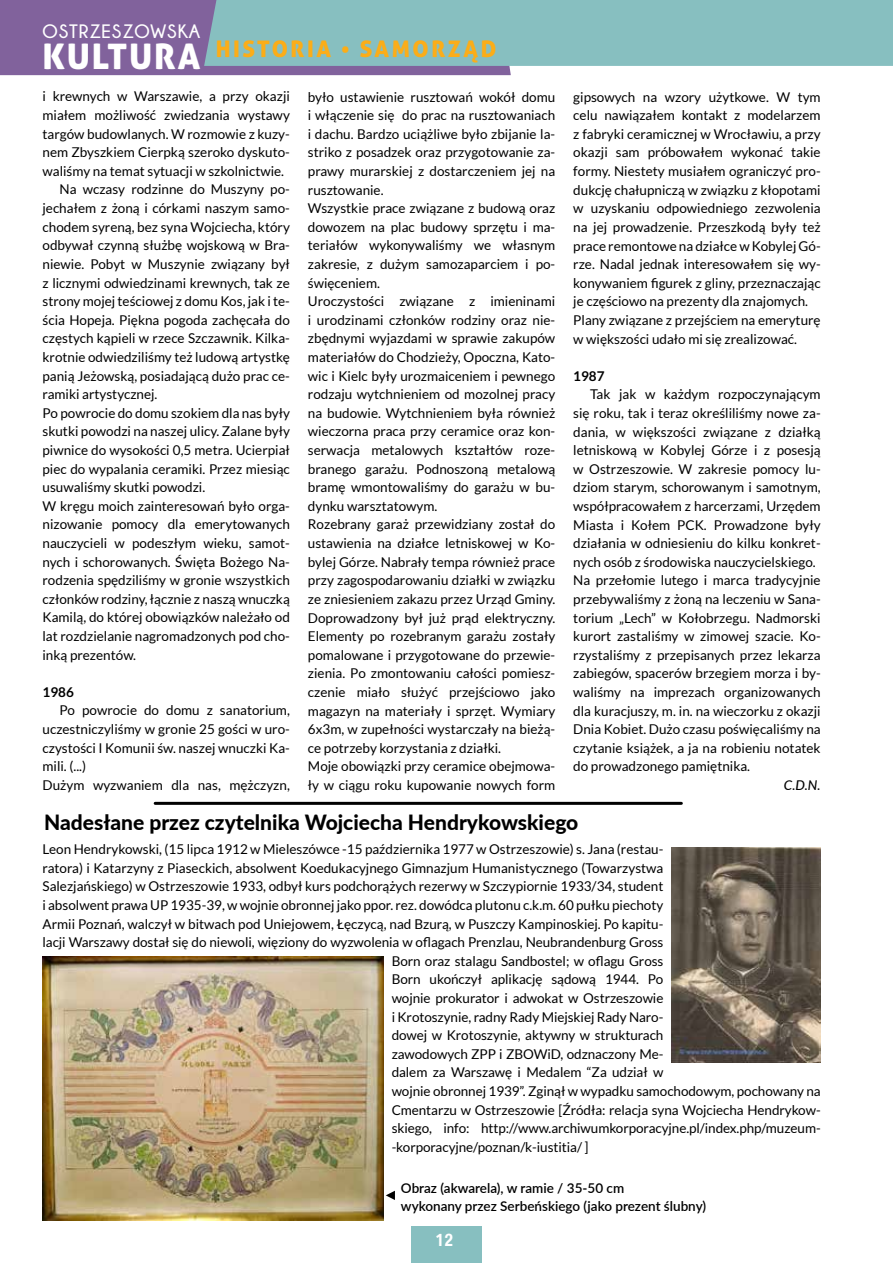
<style>
.page{position:relative;width:893px;height:1263px;background:#fff}
.page>*{position:absolute;margin:0;border:0;box-sizing:border-box;transform-origin:0 0}
.t1{font:22.8px "Aller Display";letter-spacing:.11em;color:#fbad18}
.t2{font:800 21px "Lato";color:#000}
.t3{font:700 19.35px "Champagne&Limousines";letter-spacing:.045em;color:#fff}
.t4{font:300 condensed 16.5px "BMW Type";color:#fff}
.t5{font:13.5px/18.6px "Lato";color:#000}
.t6{font:600 13.5px/18.6px "Lato";color:#000}
.t7{font:700 13.5px "Lato";color:#000}
.t8{font:italic 500 13.5px "Lato";color:#000}
.s1{font-size:35.25px;color:#fff}
.s2{font-family:"Bienvenue"}
</style>
<div class="page">
<div style="left:0;top:0;width:511px;height:75px;background:#81629c"></div>
<div style="left:204px;top:0;width:689px;height:66px;background:#87bfc0"></div>
<img style="left:672px;top:847px;width:149px;height:215px">
<img style="left:42px;top:956px;width:341px;height:264px">
<svg style="left:386px;top:1191px;width:9px;height:9px"></svg>
<hr style="left:155px;top:802px;width:526px;height:3px;background:#000">
<div style="left:411px;top:1226px;width:71px;height:37px;background:#87bfc0"></div>
<h3 class="t3" style="left:43px;top:21px;width:159px">OSTRZESZOWSKA</h3>
<h1 class="t1" style="left:43px;top:35px;width:455px"><span class="s1">KULTURA</span> HISTORIA <span class="s2">•</span> SAMORZĄD</h1>
<p class="t5" style="left:43px;top:87px;width:249px">i krewnych w Warszawie, a przy okazji</p>
<p class="t5" style="left:43px;top:106px;width:249px">miałem możliwość zwiedzania wystawy</p>
<p class="t5" style="left:43px;top:124px;width:249px">targów budowlanych. W rozmowie z kuzy-</p>
<p class="t5" style="left:43px;top:143px;width:249px">nem Zbyszkiem Cierpką szeroko dyskuto-</p>
<p class="t5" style="left:43px;top:162px;width:243px">waliśmy na temat sytuacji w szkolnictwie.</p>
<p class="t5" style="left:60px;top:180px;width:232px">Na wczasy rodzinne do Muszyny po-</p>
<p class="t5" style="left:43px;top:199px;width:249px">jechałem z żoną i córkami naszym samo-</p>
<p class="t5" style="left:43px;top:217px;width:249px">chodem syreną, bez syna Wojciecha, który</p>
<p class="t5" style="left:43px;top:236px;width:249px">odbywał czynną służbę wojskową w Bra-</p>
<p class="t5" style="left:43px;top:255px;width:249px">niewie. Pobyt w Muszynie związany był</p>
<p class="t5" style="left:43px;top:273px;width:249px">z licznymi odwiedzinami krewnych, tak ze</p>
<p class="t5" style="left:43px;top:292px;width:249px">strony mojej teściowej z domu Kos, jak i te-</p>
<p class="t5" style="left:43px;top:310px;width:249px">ścia Hopeja. Piękna pogoda zachęcała do</p>
<p class="t5" style="left:43px;top:329px;width:249px">częstych kąpieli w rzece Szczawnik. Kilka-</p>
<p class="t5" style="left:43px;top:348px;width:249px">krotnie odwiedziliśmy też ludową artystkę</p>
<p class="t5" style="left:43px;top:366px;width:249px">panią Jeżowską, posiadającą dużo prac ce-</p>
<p class="t5" style="left:43px;top:385px;width:116px">ramiki artystycznej.</p>
<p class="t5" style="left:43px;top:403px;width:249px">Po powrocie do domu szokiem dla nas były</p>
<p class="t5" style="left:43px;top:422px;width:249px">skutki powodzi na naszej ulicy. Zalane były</p>
<p class="t5" style="left:43px;top:441px;width:249px">piwnice do wysokości 0,5 metra. Ucierpiał</p>
<p class="t5" style="left:43px;top:459px;width:249px">piec do wypalania ceramiki. Przez miesiąc</p>
<p class="t5" style="left:43px;top:478px;width:164px">usuwaliśmy skutki powodzi.</p>
<p class="t5" style="left:43px;top:496px;width:249px">W kręgu moich zainteresowań było orga-</p>
<p class="t5" style="left:43px;top:515px;width:249px">nizowanie pomocy dla emerytowanych</p>
<p class="t5" style="left:43px;top:534px;width:249px">nauczycieli w podeszłym wieku, samot-</p>
<p class="t5" style="left:43px;top:552px;width:249px">nych i schorowanych. Święta Bożego Na-</p>
<p class="t5" style="left:43px;top:571px;width:249px">rodzenia spędziliśmy w gronie wszystkich</p>
<p class="t5" style="left:43px;top:589px;width:249px">członków rodziny, łącznie z naszą wnuczką</p>
<p class="t5" style="left:43px;top:608px;width:249px">Kamilą, do której obowiązków należało od</p>
<p class="t5" style="left:43px;top:627px;width:249px">lat rozdzielanie nagromadzonych pod cho-</p>
<p class="t5" style="left:43px;top:645px;width:95px">inką prezentów.</p>
<p class="t7" style="left:43px;top:684px;width:33px">1986</p>
<p class="t5" style="left:43px;top:701px;width:249px;text-indent:17px">Po powrocie do domu z sanatorium, uczestniczyliśmy w gronie 25 gości w uro&shy;czystości I Komunii św. naszej wnuczki Ka&shy;mili. (...)<br>Dużym wyzwaniem dla nas, mężczyzn,</p>
<p class="t5" style="left:308px;top:87px;width:249px">było ustawienie rusztowań wokół domu i włączenie się do prac na rusztowaniach i dachu. Bardzo uciążliwe było zbijanie la&shy;striko z posadzek oraz przygotowanie za&shy;prawy murarskiej z dostarczeniem jej na rusztowanie.<br>Wszystkie prace związane z budową oraz dowozem na plac budowy sprzętu i ma&shy;teriałów wykonywaliśmy we własnym zakresie, z dużym samozaparciem i po&shy;święceniem.<br>Uroczystości związane z imieninami i urodzinami członków rodziny oraz nie&shy;zbędnymi wyjazdami w sprawie zakupów materiałów do Chodzieży, Opoczna, Kato&shy;wic i Kielc były urozmaiceniem i pewnego rodzaju wytchnieniem od mozolnej pracy na budowie. Wytchnieniem była również wieczorna praca przy ceramice oraz kon&shy;serwacja metalowych kształtów roze&shy;branego garażu. Podnoszoną metalową bramę wmontowaliśmy do garażu w bu&shy;dynku warsztatowym.<br>Rozebrany garaż przewidziany został do ustawienia na działce letniskowej w Ko&shy;bylej Górze. Nabrały tempa również prace przy zagospodarowaniu działki w związku ze zniesieniem zakazu przez Urząd Gminy.<br>Doprowadzony był już prąd elektryczny.<br>Elementy po rozebranym garażu zostały pomalowane i przygotowane do przewie&shy;zienia. Po zmontowaniu całości pomiesz&shy;czenie miało służyć przejściowo jako magazyn na materiały i sprzęt. Wymiary 6x3m, w zupełności wystarczały na bieżą&shy;ce potrzeby korzystania z działki.<br>Moje obowiązki przy ceramice obejmowa&shy;ły w ciągu roku kupowanie nowych form</p>
<p class="t5" style="left:573px;top:87px;width:249px">gipsowych na wzory użytkowe. W tym celu nawiązałem kontakt z modelarzem z fabryki ceramicznej w Wrocławiu, a przy okazji sam próbowałem wykonać takie formy. Niestety musiałem ograniczyć pro&shy;dukcję chałupniczą w związku z kłopotami w uzyskaniu odpowiedniego zezwolenia na jej prowadzenie. Przeszkodą były też prace remontowe na działce w Kobylej Gó&shy;rze. Nadal jednak interesowałem się wy&shy;konywaniem figurek z gliny, przeznaczając je częściowo na prezenty dla znajomych.<br>Plany związane z przejściem na emeryturę w większości udało mi się zrealizować.</p>
<p class="t7" style="left:573px;top:368px;width:33px">1987</p>
<p class="t5" style="left:573px;top:385px;width:249px;text-indent:17px">Tak jak w każdym rozpoczynającym się roku, tak i teraz określiliśmy nowe za&shy;dania, w większości związane z działką letniskową w Kobylej Górze i z posesją w Ostrzeszowie. W zakresie pomocy lu&shy;dziom starym, schorowanym i samotnym, współpracowałem z harcerzami, Urzędem Miasta i Kołem PCK. Prowadzone były działania w odniesieniu do kilku konkret&shy;nych osób z środowiska nauczycielskiego.<br>Na przełomie lutego i marca tradycyjnie przebywaliśmy z żoną na leczeniu w Sana&shy;torium „Lech” w Kołobrzegu. Nadmorski kurort zastaliśmy w zimowej szacie. Ko&shy;rzystaliśmy z przepisanych przez lekarza zabiegów, spacerów brzegiem morza i by&shy;waliśmy na imprezach organizowanych dla kuracjuszy, m. in. na wieczorku z okazji Dnia Kobiet. Dużo czasu poświęcaliśmy na czytanie książek, a ja na robieniu notatek do prowadzonego pamiętnika.</p>
<p class="t8" style="left:784px;top:775px;width:38px">C.D.N.</p>
<h2 class="t2" style="left:44px;top:807px;width:536px">Nadesłane przez czytelnika Wojciecha Hendrykowskiego</h2>
<p class="t5" style="left:43px;top:840px;width:622px">Leon Hendrykowski, (15 lipca 1912 w Mieleszówce -15 października 1977 w Ostrzeszowie) s. Jana (restau-</p>
<p class="t5" style="left:43px;top:858px;width:622px">ratora) i Katarzyny z Piaseckich, absolwent Koedukacyjnego Gimnazjum Humanistycznego (Towarzystwa</p>
<p class="t5" style="left:43px;top:877px;width:622px">Salezjańskiego) w Ostrzeszowie 1933, odbył kurs podchorążych rezerwy w Szczypiornie 1933/34, student</p>
<p class="t5" style="left:43px;top:896px;width:622px">i absolwent prawa UP 1935-39, w wojnie obronnej jako ppor. rez. dowódca plutonu c.k.m. 60 pułku piechoty</p>
<p class="t5" style="left:43px;top:914px;width:622px">Armii Poznań, walczył w bitwach pod Uniejowem, Łęczycą, nad Bzurą, w Puszczy Kampinoskiej. Po kapitu-</p>
<p class="t5" style="left:43px;top:933px;width:622px">lacji Warszawy dostał się do niewoli, więziony do wyzwolenia w oflagach Prenzlau, Neubrandenburg Gross</p>
<p class="t5" style="left:392px;top:951px;width:273px">Born oraz stalagu Sandbostel; w oflagu Gross</p>
<p class="t5" style="left:392px;top:970px;width:273px">Born ukończył aplikację sądową 1944. Po</p>
<p class="t5" style="left:392px;top:989px;width:273px">wojnie prokurator i adwokat w Ostrzeszowie</p>
<p class="t5" style="left:392px;top:1007px;width:273px">i Krotoszynie, radny Rady Miejskiej Rady Naro-</p>
<p class="t5" style="left:392px;top:1026px;width:273px">dowej w Krotoszynie, aktywny w strukturach</p>
<p class="t5" style="left:392px;top:1044px;width:273px">zawodowych ZPP i ZBOWiD, odznaczony Me-</p>
<p class="t5" style="left:392px;top:1063px;width:273px">dalem za Warszawę i Medalem “Za udział w</p>
<p class="t5" style="left:392px;top:1082px;width:430px">wojnie obronnej 1939”. Zginął w wypadku samochodowym, pochowany na</p>
<p class="t5" style="left:392px;top:1100px;width:430px">Cmentarzu w Ostrzeszowie [Źródła: relacja syna Wojciecha Hendrykow-</p>
<p class="t5" style="left:392px;top:1119px;width:430px">skiego, info: http://www.archiwumkorporacyjne.pl/index.php/muzeum-</p>
<p class="t5" style="left:392px;top:1137px;width:198px">-korporacyjne/poznan/k-iustitia/ ]</p>
<p class="t6" style="left:401px;top:1178px;width:307px">Obraz (akwarela), w ramie / 35-50 cm<br>wykonany przez Serbeńskiego (jako prezent ślubny)</p>
<p class="t4" style="left:435px;top:1229px;width:19px">12</p>
</div>
